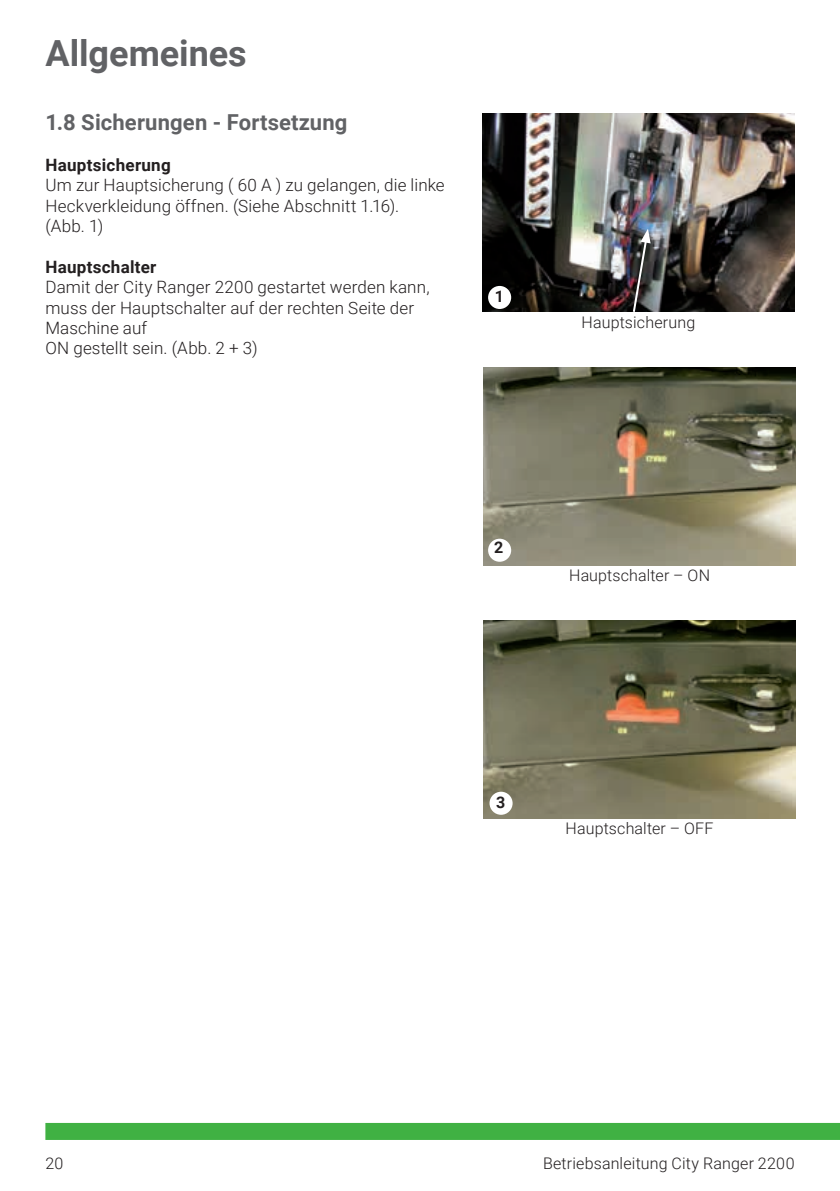
<style>
.page{position:relative;width:840px;height:1191px;background:#fff}
.page>*{position:absolute;margin:0;border:0;box-sizing:border-box;transform-origin:0 0}
.t1{font:700 36px "Roboto";color:#616265}
.t2{font:700 22px "Roboto";letter-spacing:.005em;color:#616265}
.t3{font:300 17px/20.4px "Roboto";letter-spacing:.01em;color:#231f20}
.t4{font:700 17px "Roboto";letter-spacing:.015em;color:#231f20}
.t5{font:300 16px "Roboto";letter-spacing:.01em;color:#231f20}
.t6{font:700 16px "Roboto";color:#231f20}
</style>
<div class="page">
<div style="left:45px;top:1123px;width:794px;height:17px;background:#40b143"></div>
<img style="left:482px;top:113px;width:312px;height:199px">
<img style="left:483px;top:367px;width:312px;height:199px">
<img style="left:483px;top:620px;width:312px;height:199px">
<div style="left:488px;top:286px;width:23px;height:23px;background:#fff;border-radius:50%"></div>
<div style="left:489px;top:791px;width:23px;height:23px;background:#fff;border-radius:50%"></div>
<div style="left:488px;top:539px;width:23px;height:23px;background:#fff;border-radius:50%"></div>
<svg style="left:631px;top:229px;width:19px;height:83px;background:#4d4c4c"></svg>
<h1 class="t1" style="left:45px;top:28px;width:203px">Allgemeines</h1>
<p class="t2" style="left:45px;top:107px;width:303px">1.8 Sicherungen - Fortsetzung</p>
<p class="t4" style="left:45px;top:153px;width:127px">Hauptsicherung</p>
<p class="t3" style="left:45px;top:174px;width:400px">Um zur Hauptsicherung ( 60 A ) zu gelangen, die linke<br>Heckverkleidung öffnen. (Siehe Abschnitt 1.16).<br>(Abb. 1)</p>
<p class="t4" style="left:45px;top:255px;width:112px">Hauptschalter</p>
<p class="t3" style="left:45px;top:276px;width:385px">Damit der City Ranger 2200 gestartet werden kann, muss der Hauptschalter auf der rechten Seite der Maschine auf<br>ON gestellt sein. (Abb. 2 + 3)</p>
<p class="t6" style="left:494px;top:285px;width:11px">1</p>
<p class="t5" style="left:581px;top:311px;width:115px">Hauptsicherung</p>
<p class="t6" style="left:494px;top:536px;width:11px">2</p>
<p class="t5" style="left:568px;top:564px;width:142px">Hauptschalter – ON</p>
<p class="t6" style="left:496px;top:791px;width:11px">3</p>
<p class="t5" style="left:565px;top:817px;width:149px">Hauptschalter – OFF</p>
<p class="t5" style="left:45px;top:1152px;width:19px">20</p>
<p class="t5" style="left:542px;top:1152px;width:253px">Betriebsanleitung City Ranger 2200</p>
</div>
